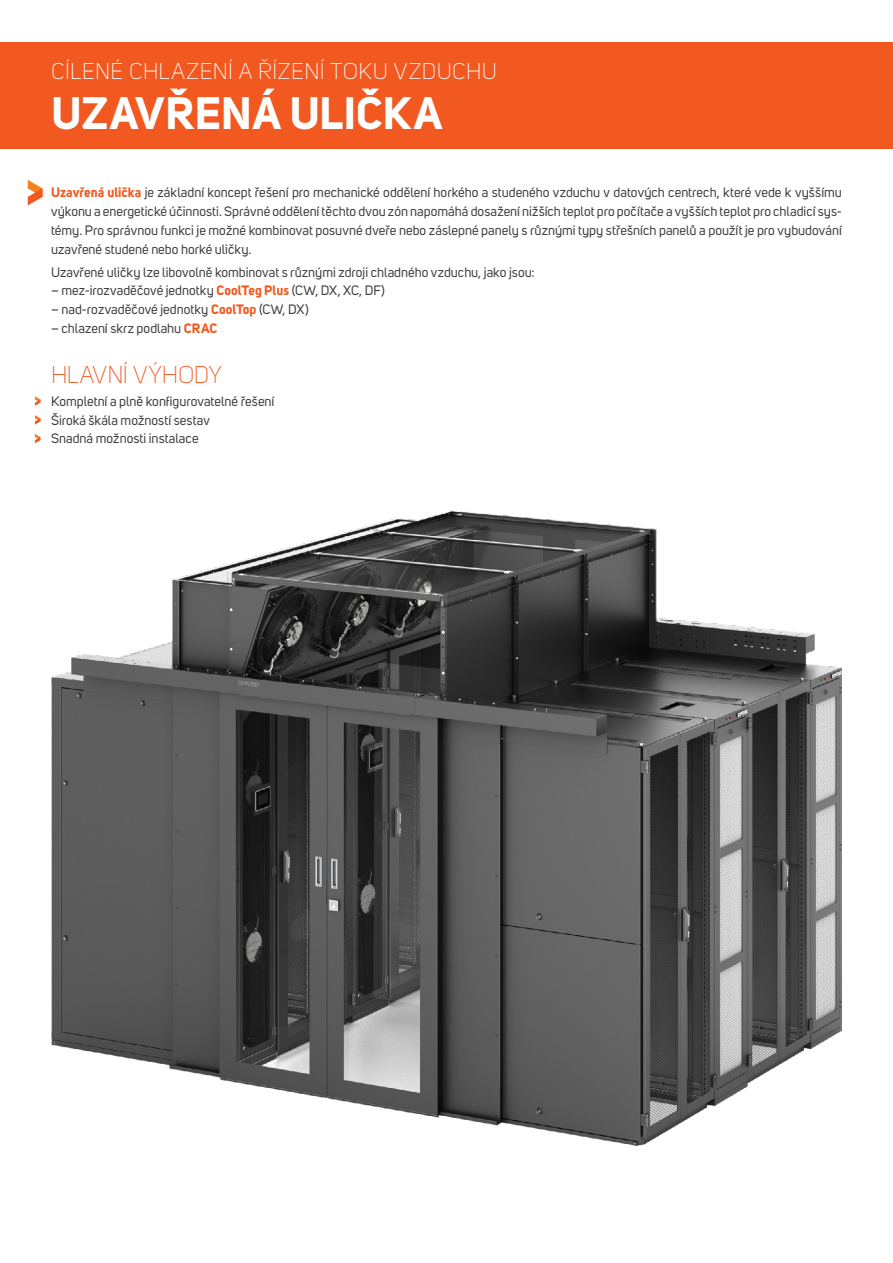
<style>
.page{position:relative;width:893px;height:1263px;background:#fff}
.page>*{position:absolute;margin:0;border:0;box-sizing:border-box;transform-origin:0 0}
.zahlavi_nazev{font:700 45px "Uni Sans";letter-spacing:.01em;color:#fff}
.NADPISY__16b__light{font:300 24px "Uni Sans";letter-spacing:-.015em;color:#f15921}
.zahlavi_serie{font:300 22.5px "Uni Sans";letter-spacing:.02em;color:#fff}
.TEXT__9_12_5b__regular{font:13.5px/18.8px "Uni Sans";color:#3e3e3f;text-align:justify}
.s1{font-weight:700;color:#f15921}
</style>
<div class="page">
<img style="left:51px;top:510px;width:791px;height:635px">
<div style="left:0;top:43px;width:893px;height:106px;background:#f15921"></div>
<svg style="left:28px;top:180px;width:15px;height:25px"></svg>
<svg style="left:35px;top:396px;width:5px;height:10px"></svg>
<svg style="left:35px;top:415px;width:5px;height:10px"></svg>
<svg style="left:35px;top:434px;width:5px;height:9px"></svg>
<p class="zahlavi_serie" style="left:51px;top:59px;width:447px">CÍLENÉ CHLAZENÍ A ŘÍZENÍ TOKU VZDUCHU</p>
<p class="zahlavi_nazev" style="left:51px;top:85px;width:392px">UZAVŘENÁ ULIČKA</p>
<p class="TEXT__9_12_5b__regular" style="left:51px;top:183px;width:792px"><span class="s1">Uzavřená ulička</span> je základní koncept řešení pro mechanické oddělení horkého a studeného vzduchu v datových centrech, které vede k vyššímu výkonu a energetické účinnosti. Správné oddělení těchto dvou zón napomáhá dosažení nižších teplot pro počítače a vyšších teplot pro chladicí sys&shy;témy. Pro správnou funkci je možné kombinovat posuvné dveře nebo záslepné panely s různými typy střešních panelů a použít je pro vybudování uzavřené studené nebo horké uličky.</p>
<p class="TEXT__9_12_5b__regular" style="left:51px;top:263px;width:485px">Uzavřené uličky lze libovolně kombinovat s různými zdroji chladného vzduchu, jako jsou:</p>
<p class="TEXT__9_12_5b__regular" style="left:51px;top:281px;width:335px">– mez-irozvaděčové jednotky <span class="s1">CoolTeg Plus</span> (CW, DX, XC, DF)</p>
<p class="TEXT__9_12_5b__regular" style="left:51px;top:300px;width:259px">– nad-rozvaděčové jednotky <span class="s1">CoolTop</span> (CW, DX)</p>
<p class="TEXT__9_12_5b__regular" style="left:51px;top:319px;width:168px">– chlazení skrz podlahu <span class="s1">CRAC</span></p>
<p class="NADPISY__16b__light" style="left:51px;top:361px;width:172px">HLAVNÍ VÝHODY</p>
<p class="TEXT__9_12_5b__regular" style="left:51px;top:392px;width:225px">Kompletní a plně konfigurovatelné řešení</p>
<p class="TEXT__9_12_5b__regular" style="left:51px;top:411px;width:160px">Široká škála možností sestav</p>
<p class="TEXT__9_12_5b__regular" style="left:51px;top:429px;width:149px">Snadná možnosti instalace</p>
</div>
